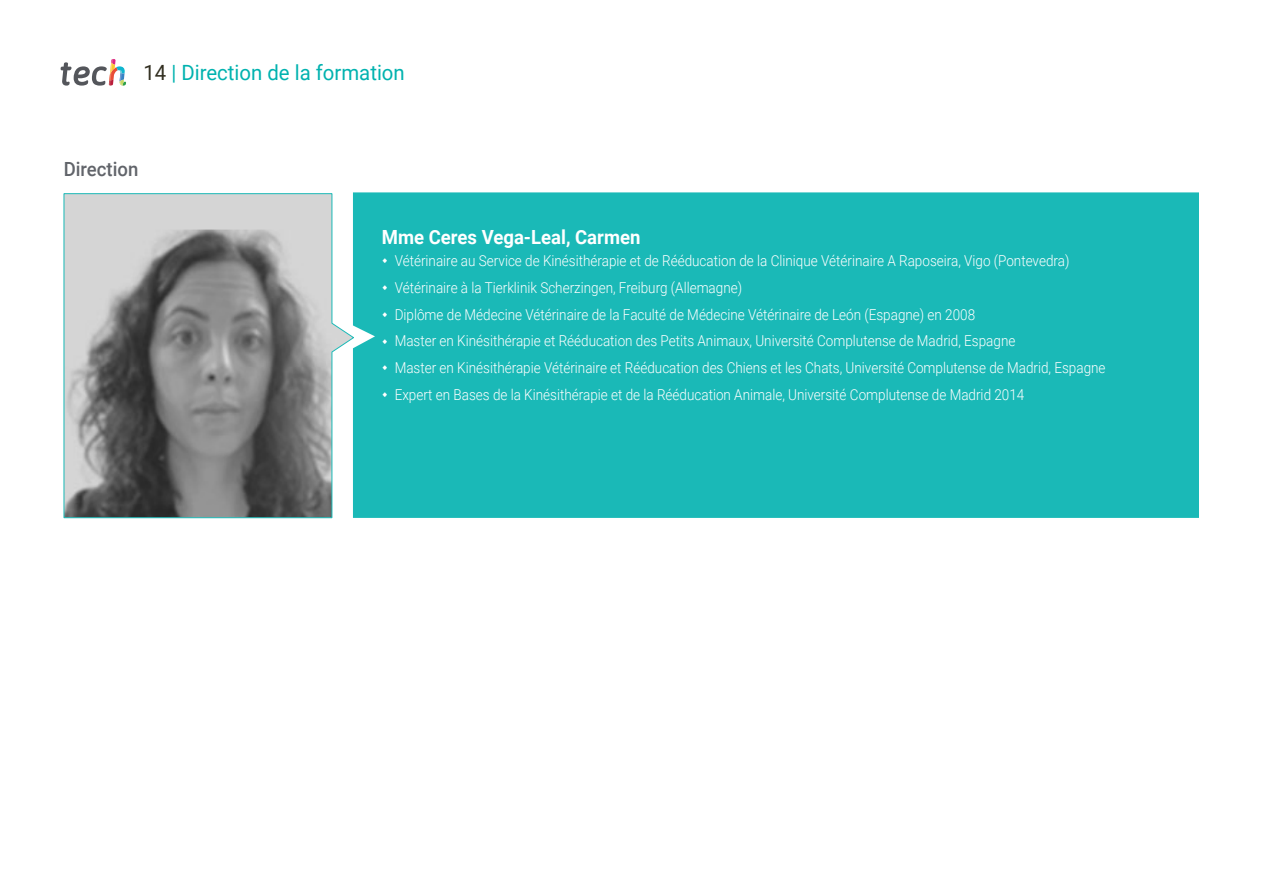
<style>
.page{position:relative;width:1263px;height:893px;background:#fff}
.page>*{position:absolute;margin:0;border:0;box-sizing:border-box;transform-origin:0 0}
.t1{font:21px "Roboto";color:#00b2af}
.t2{font:700 19.5px "Roboto";color:#fff;scale:.95 1}
.t3{font:500 19.5px "Roboto";color:#61646a;scale:.95 1}
.t4{font:300 15px/26.7px "Roboto";color:#fff;scale:.9 1}
.s1{color:#312e20}
</style>
<div class="page">
<svg style="left:61px;top:59px;width:65px;height:27px"></svg>
<div style="left:353px;top:192px;width:846px;height:326px;background:#1ab9b7"></div>
<svg style="left:63px;top:193px;width:292px;height:325px;background:#939696"></svg>
<svg style="left:383px;top:258px;width:4px;height:5px"></svg>
<svg style="left:383px;top:285px;width:4px;height:5px"></svg>
<svg style="left:383px;top:312px;width:4px;height:5px"></svg>
<svg style="left:383px;top:339px;width:4px;height:5px"></svg>
<svg style="left:383px;top:365px;width:4px;height:5px"></svg>
<svg style="left:383px;top:392px;width:4px;height:5px"></svg>
<h1 class="t1" style="left:144px;top:57px;width:263px"><span class="s1">14</span> | Direction de la formation</h1>
<h2 class="t3" style="left:64px;top:156px;width:80px">Direction</h2>
<h2 class="t2" style="left:382px;top:223px;width:274px">Mme Ceres Vega-Leal, Carmen</h2>
<p class="t4" style="left:395px;top:247px;width:791px">Vétérinaire au Service de Kinésithérapie et de Rééducation de la Clinique Vétérinaire A Raposeira, Vigo (Pontevedra)<br>Vétérinaire à la Tierklinik Scherzingen, Freiburg (Allemagne)<br>Diplôme de Médecine Vétérinaire de la Faculté de Médecine Vétérinaire de León (Espagne) en 2008<br>Master en Kinésithérapie et Rééducation des Petits Animaux, Université Complutense de Madrid, Espagne<br>Master en Kinésithérapie Vétérinaire et Rééducation des Chiens et les Chats, Université Complutense de Madrid, Espagne Expert en Bases de la Kinésithérapie et de la Rééducation Animale, Université Complutense de Madrid 2014</p>
</div>
